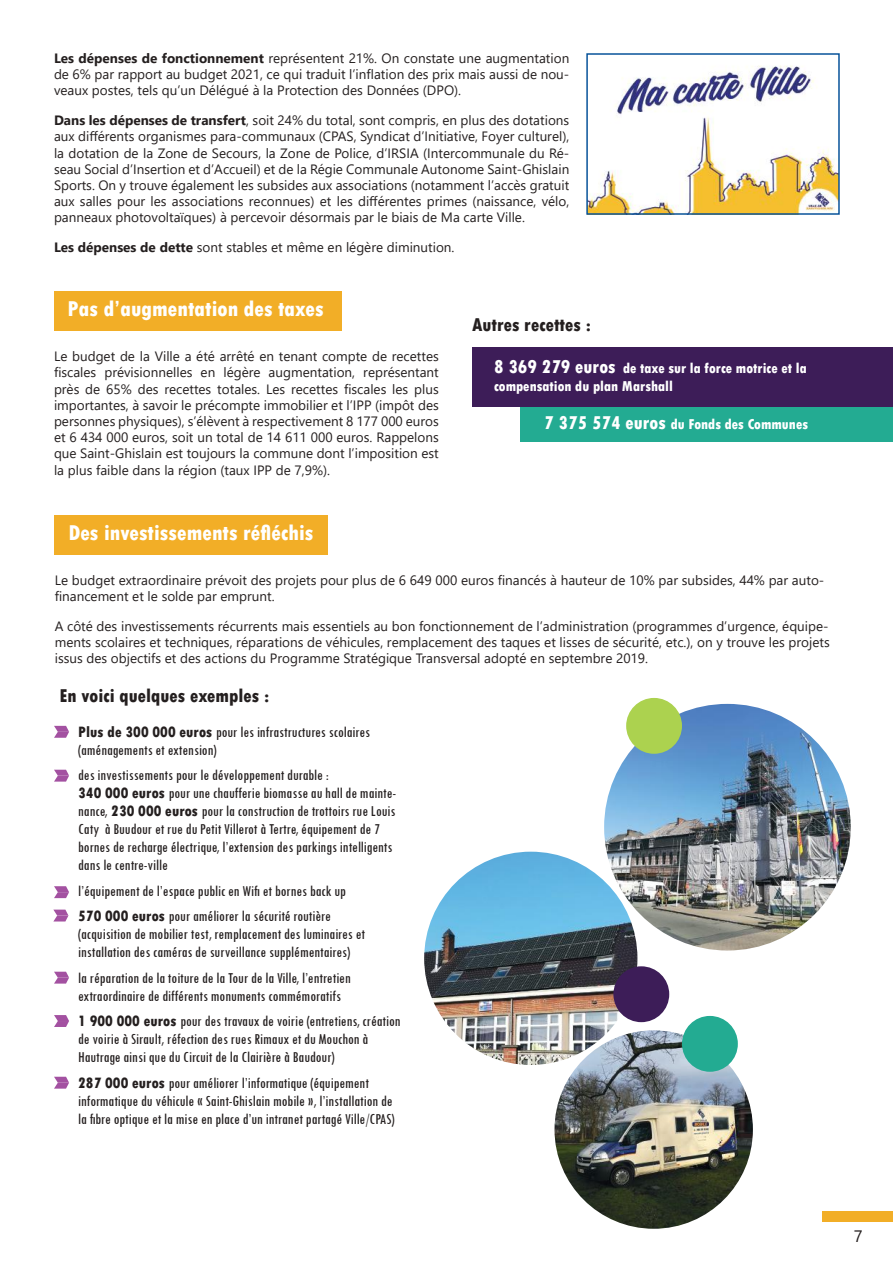
<style>
.page{position:relative;width:893px;height:1263px;background:#fff}
.page>*{position:absolute;margin:0;border:0;box-sizing:border-box;transform-origin:0 0}
.t1{font:800 condensed 22.5px "Tw Cen";color:#fff}
.t2{font:800 condensed 19.5px "Tw Cen";color:#241f1f}
.t3{font:16.5px "Segoe UI";color:#241f1f}
.t4{font:condensed 15.75px/18px "Tw Cen";color:#241f1f}
.t5{font:800 condensed 15px/18px "Tw Cen";color:#fff}
.t6{font:13.5px/16.2px "Segoe UI";color:#241f1f;text-align:justify}
.s1{font-weight:700}
.s2{font-size:19.5px}
.s3{font-weight:800}
</style>
<div class="page">
<div style="left:823px;top:1211px;width:70px;height:11px;background:#f2ae27"></div>
<img style="left:589px;top:65px;width:248px;height:147px">
<div style="left:586px;top:53px;width:254px;height:162px;border:2px solid #08539a"></div>
<svg style="left:54px;top:726px;width:15px;height:12px"></svg>
<svg style="left:54px;top:770px;width:15px;height:12px"></svg>
<svg style="left:54px;top:886px;width:15px;height:12px"></svg>
<svg style="left:53px;top:909px;width:15px;height:12px"></svg>
<svg style="left:54px;top:972px;width:15px;height:11px"></svg>
<svg style="left:54px;top:1077px;width:15px;height:12px"></svg>
<svg style="left:54px;top:1015px;width:15px;height:12px"></svg>
<div style="left:54px;top:291px;width:287px;height:40px;background:#f2ae27"></div>
<div style="left:472px;top:347px;width:421px;height:60px;background:#3d1d58"></div>
<div style="left:521px;top:407px;width:372px;height:35px;background:#23ab92"></div>
<div style="left:55px;top:514px;width:273px;height:40px;background:#f2ae27"></div>
<img style="left:604px;top:704px;width:247px;height:246px;border-radius:123px">
<img style="left:424px;top:852px;width:213px;height:213px;border-radius:107px">
<img style="left:554px;top:1030px;width:199px;height:199px;border-radius:99px">
<div style="left:626px;top:698px;width:56px;height:56px;background:#acd24f;border-radius:50%"></div>
<div style="left:613px;top:966px;width:56px;height:56px;background:#3d1d58;border-radius:50%"></div>
<div style="left:682px;top:1016px;width:56px;height:56px;background:#23ab92;border-radius:50%"></div>
<p class="t6" style="left:54px;top:49px;width:517px"><span class="s1">Les dépenses de fonctionnement</span> représentent 21%. On constate une augmentation de 6% par rapport au budget 2021, ce qui traduit l’inflation des prix mais aussi de nou&shy;veaux postes, tels qu’un Délégué à la Protection des Données (DPO).</p>
<p class="t6" style="left:54px;top:111px;width:517px"><span class="s1">Dans les dépenses de transfert</span>, soit 24% du total, sont compris, en plus des dotations aux différents organismes para-communaux (CPAS, Syndicat d’Initiative, Foyer culturel), la dotation de la Zone de Secours, la Zone de Police, d’IRSIA (Intercommunale du Ré&shy;seau Social d’Insertion et d’Accueil) et de la Régie Communale Autonome Saint-Ghislain Sports. On y trouve également les subsides aux associations (notamment l’accès gratuit aux salles pour les associations reconnues) et les différentes primes (naissance, vélo, panneaux photovoltaïques) à percevoir désormais par le biais de Ma carte Ville.</p>
<p class="t6" style="left:54px;top:238px;width:402px"><span class="s1">Les dépenses de dette</span> sont stables et même en légère diminution.</p>
<h1 class="t1" style="left:68px;top:296px;width:257px">Pas d’augmentation des taxes</h1>
<p class="t6" style="left:54px;top:347px;width:386px">Le budget de la Ville a été arrêté en tenant compte de recettes fiscales prévisionnelles en légère augmentation, représentant près de 65% des recettes totales. Les recettes fiscales les plus importantes, à savoir le précompte immobilier et l’IPP (impôt des personnes physiques), s’élèvent à respectivement 8 177 000 euros et 6 434 000 euros, soit un total de 14 611 000 euros. Rappelons que Saint-Ghislain est toujours la commune dont l’imposition est la plus faible dans la région (taux IPP de 7,9%).</p>
<h2 class="t2" style="left:472px;top:313px;width:121px">Autres recettes :</h2>
<p class="t5" style="left:494px;top:359px;width:314px"><span class="s2">8 369 279 euros</span> de taxe sur la force motrice et la compensation du plan Marshall</p>
<p class="t5" style="left:544px;top:415px;width:265px"><span class="s2">7 375 574 euros</span> du Fonds des Communes</p>
<h1 class="t1" style="left:68px;top:519px;width:247px">Des investissements réfléchis</h1>
<p class="t6" style="left:55px;top:571px;width:771px">Le budget extraordinaire prévoit des projets pour plus de 6 649 000 euros financés à hauteur de 10% par subsides, 44% par auto&shy;financement et le solde par emprunt.</p>
<p class="t6" style="left:55px;top:617px;width:776px">A côté des investissements récurrents mais essentiels au bon fonctionnement de l’administration (programmes d’urgence, équipe&shy;ments scolaires et techniques, réparations de véhicules, remplacement des taques et lisses de sécurité, etc.), on y trouve les projets issus des objectifs et des actions du Programme Stratégique Transversal adopté en septembre 2019.</p>
<h2 class="t2" style="left:60px;top:684px;width:211px">En voici quelques exemples :</h2>
<p class="t4" style="left:78px;top:722px;width:293px"><span class="s3">Plus de 300 000 euros</span> pour les infrastructures scolaires (aménagements et extension)</p>
<p class="t4" style="left:78px;top:766px;width:319px">des investissements pour le développement durable :<br><span class="s3">340 000 euros</span> pour une chaufferie biomasse au hall de mainte&shy;nance, <span class="s3">230 000 euros</span> pour la construction de trottoirs rue Louis Caty à Buudour et rue du Petit Villerot à Tertre, équipement de 7 bornes de recharge électrique, l’extension des parkings intelligents dans le centre-ville</p>
<p class="t4" style="left:78px;top:878px;width:269px;line-height:25.5px">l’équipement de l’espace public en Wifi et bornes back up<br><span class="s3">570 000 euros</span> pour améliorer la sécurité routière</p>
<p class="t4" style="left:78px;top:925px;width:288px">(acquisition de mobilier test, remplacement des luminaires et installation des caméras de surveillance supplémentaires)</p>
<p class="t4" style="left:78px;top:968px;width:274px">la réparation de la toiture de la Tour de la Ville, l’entretien extraordinaire de différents monuments commémoratifs</p>
<p class="t4" style="left:78px;top:1012px;width:324px"><span class="s3">1 900 000 euros</span> pour des travaux de voirie (entretiens, création de voirie à Sirault, réfection des rues Rimaux et du Mouchon à<br>Hautrage ainsi que du Circuit de la Clairière à Baudour)</p>
<p class="t4" style="left:78px;top:1073px;width:318px"><span class="s3">287 000 euros</span> pour améliorer l’informatique (équipement informatique du véhicule « Saint-Ghislain mobile », l’installation de la fibre optique et la mise en place d’un intranet partagé Ville/CPAS)</p>
<p class="t3" style="left:854px;top:1221px;width:10px">7</p>
</div>
